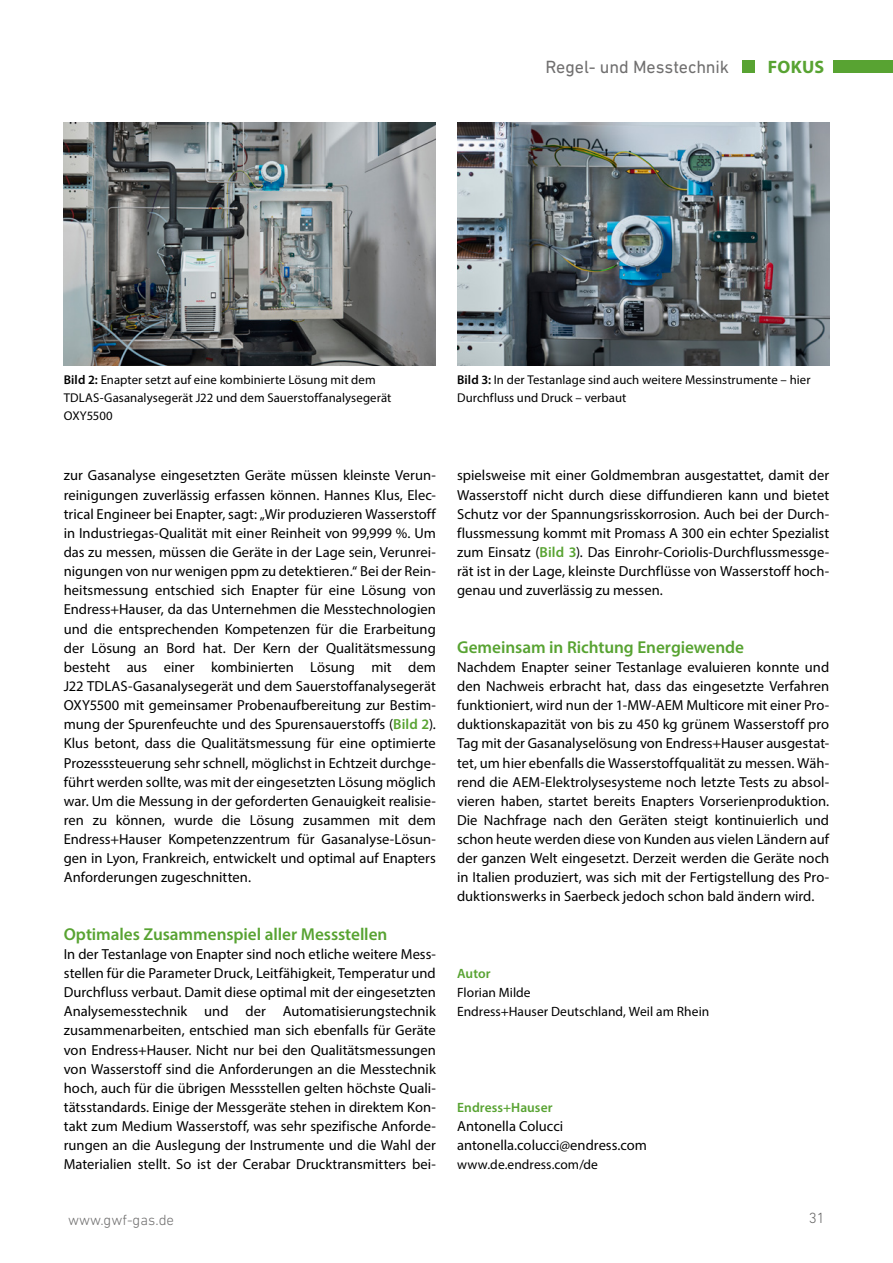
<style>
.page{position:relative;width:893px;height:1263px;background:#fff}
.page>*{position:absolute;margin:0;border:0;box-sizing:border-box;transform-origin:0 0}
.t1{font:18px "DIN Next LT Pro";letter-spacing:-.01em;color:#706f6f}
.t2{font:700 18px "Myriad Pro";letter-spacing:.015em;color:#58a332}
.WA_Subline_1_Fokus_grün{font:600 17.25px "Myriad Pro";letter-spacing:-.005em;color:#58a332}
.t3{font:300 15px "DIN Next LT Pro";color:#706f6f}
.t4{font:300 15px "DIN Next LT Pro";color:#646363}
.WA_Fließtext{font:14.55px/19.2px "Myriad Pro";color:#000;text-align:justify}
.WA_Kontakt{font:13.5px "Myriad Pro";letter-spacing:.005em;color:#000}
.WA_Kontakt_Head_Nachrichten{font:600 13.5px "Myriad Pro";letter-spacing:.005em;color:#58a332}
.WA_BildTabellenUnterschrift{font:12.75px/18px "Myriad Pro";letter-spacing:.005em;color:#000}
.s1{font-weight:600}
.s2{font-weight:600;color:#58a332}
</style>
<div class="page">
<div style="left:833px;top:60px;width:60px;height:13px;background:#58a332"></div>
<div style="left:742px;top:60px;width:13px;height:13px;background:#58a332"></div>
<img style="left:64px;top:123px;width:372px;height:243px">
<img style="left:457px;top:123px;width:372px;height:243px">
<p class="t1" style="left:546px;top:57px;width:185px">Regel- und Messtechnik</p>
<p class="t2" style="left:768px;top:55px;width:58px">FOKUS</p>
<p class="WA_BildTabellenUnterschrift" style="left:64px;top:371px;width:329px"><span class="s1">Bild 2:</span> Enapter setzt auf eine kombinierte Lösung mit dem<br>TDLAS-Gasanalysegerät J22 und dem Sauerstoffanalysegerät<br>OXY5500</p>
<p class="WA_BildTabellenUnterschrift" style="left:457px;top:371px;width:355px"><span class="s1">Bild 3:</span> In der Testanlage sind auch weitere Messinstrumente – hier<br>Durchfluss und Druck – verbaut</p>
<p class="WA_Fließtext" style="left:64px;top:466px;width:374px">zur Gasanalyse eingesetzten Geräte müssen kleinste Verun&shy;reinigungen zuverlässig erfassen können. Hannes Klus, Elec&shy;trical Engineer bei Enapter, sagt: „Wir produzieren Wasserstoff in Industriegas-Qualität mit einer Reinheit von 99,999 %. Um das zu messen, müssen die Geräte in der Lage sein, Verunrei&shy;nigungen von nur wenigen ppm zu detektieren.“ Bei der Rein&shy;heitsmessung entschied sich Enapter für eine Lösung von Endress+Hauser, da das Unternehmen die Messtechnologien und die entsprechenden Kompetenzen für die Erarbeitung der Lösung an Bord hat. Der Kern der Qualitätsmessung besteht aus einer kombinierten Lösung mit dem J22 TDLAS-Gasanalysegerät und dem Sauerstoffanalysegerät OXY5500 mit gemeinsamer Probenaufbereitung zur Bestim&shy;mung der Spurenfeuchte und des Spurensauerstoffs (<span class="s2">Bild 2</span>).<br>Klus betont, dass die Qualitätsmessung für eine optimierte Prozesssteuerung sehr schnell, möglichst in Echtzeit durchge&shy;führt werden sollte, was mit der eingesetzten Lösung möglich war. Um die Messung in der geforderten Genauigkeit realisie&shy;ren zu können, wurde die Lösung zusammen mit dem Endress+Hauser Kompetenzzentrum für Gasanalyse-Lösun&shy;gen in Lyon, Frankreich, entwickelt und optimal auf Enapters Anforderungen zugeschnitten.</p>
<p class="WA_Subline_1_Fokus_grün" style="left:64px;top:923px;width:325px">Optimales Zusammenspiel aller Messstellen</p>
<p class="WA_Fließtext" style="left:64px;top:944px;width:374px">In der Testanlage von Enapter sind noch etliche weitere Mess&shy;stellen für die Parameter Druck, Leitfähigkeit, Temperatur und Durchfluss verbaut. Damit diese optimal mit der eingesetzten Analysemesstechnik und der Automatisierungstechnik zusammenarbeiten, entschied man sich ebenfalls für Geräte von Endress+Hauser. Nicht nur bei den Qualitätsmessungen von Wasserstoff sind die Anforderungen an die Messtechnik hoch, auch für die übrigen Messstellen gelten höchste Quali&shy;tätsstandards. Einige der Messgeräte stehen in direktem Kon&shy;takt zum Medium Wasserstoff, was sehr spezifische Anforde&shy;rungen an die Auslegung der Instrumente und die Wahl der Materialien stellt. So ist der Cerabar Drucktransmitters bei-</p>
<p class="WA_Fließtext" style="left:457px;top:466px;width:374px">spielsweise mit einer Goldmembran ausgestattet, damit der Wasserstoff nicht durch diese diffundieren kann und bietet Schutz vor der Spannungsrisskorrosion. Auch bei der Durch&shy;flussmessung kommt mit Promass A 300 ein echter Spezialist zum Einsatz (<span class="s2">Bild 3</span>). Das Einrohr-Coriolis-Durchflussmessge&shy;rät ist in der Lage, kleinste Durchflüsse von Wasserstoff hoch&shy;genau und zuverlässig zu messen.</p>
<p class="WA_Subline_1_Fokus_grün" style="left:457px;top:636px;width:289px">Gemeinsam in Richtung Energiewende</p>
<p class="WA_Fließtext" style="left:457px;top:657px;width:374px">Nachdem Enapter seiner Testanlage evaluieren konnte und den Nachweis erbracht hat, dass das eingesetzte Verfahren funktioniert, wird nun der 1-MW-AEM Multicore mit einer Pro&shy;duktionskapazität von bis zu 450 kg grünem Wasserstoff pro Tag mit der Gasanalyselösung von Endress+Hauser ausgestat&shy;tet, um hier ebenfalls die Wasserstoffqualität zu messen. Wäh&shy;rend die AEM-Elektrolysesysteme noch letzte Tests zu absol&shy;vieren haben, startet bereits Enapters Vorserienproduktion.<br>Die Nachfrage nach den Geräten steigt kontinuierlich und schon heute werden diese von Kunden aus vielen Ländern auf der ganzen Welt eingesetzt. Derzeit werden die Geräte noch in Italien produziert, was sich mit der Fertigstellung des Pro&shy;duktionswerks in Saerbeck jedoch schon bald ändern wird.</p>
<p class="WA_Kontakt_Head_Nachrichten" style="left:457px;top:965px;width:35px">Autor</p>
<p class="WA_Kontakt" style="left:457px;top:984px;width:75px">Florian Milde</p>
<p class="WA_Kontakt" style="left:457px;top:1003px;width:254px">Endress+Hauser Deutschland, Weil am Rhein</p>
<p class="WA_Kontakt_Head_Nachrichten" style="left:457px;top:1099px;width:97px">Endress+Hauser</p>
<p class="WA_Fließtext" style="left:457px;top:1116px;width:108px">Antonella Colucci</p>
<p class="WA_Fließtext" style="left:457px;top:1135px;width:191px">antonella.colucci@endress.com</p>
<p class="WA_Kontakt" style="left:457px;top:1156px;width:142px">www.de.endress.com/de</p>
<p class="t3" style="left:68px;top:1211px;width:108px">www.gwf-gas.de</p>
<p class="t4" style="left:809px;top:1209px;width:17px">31</p>
</div>
